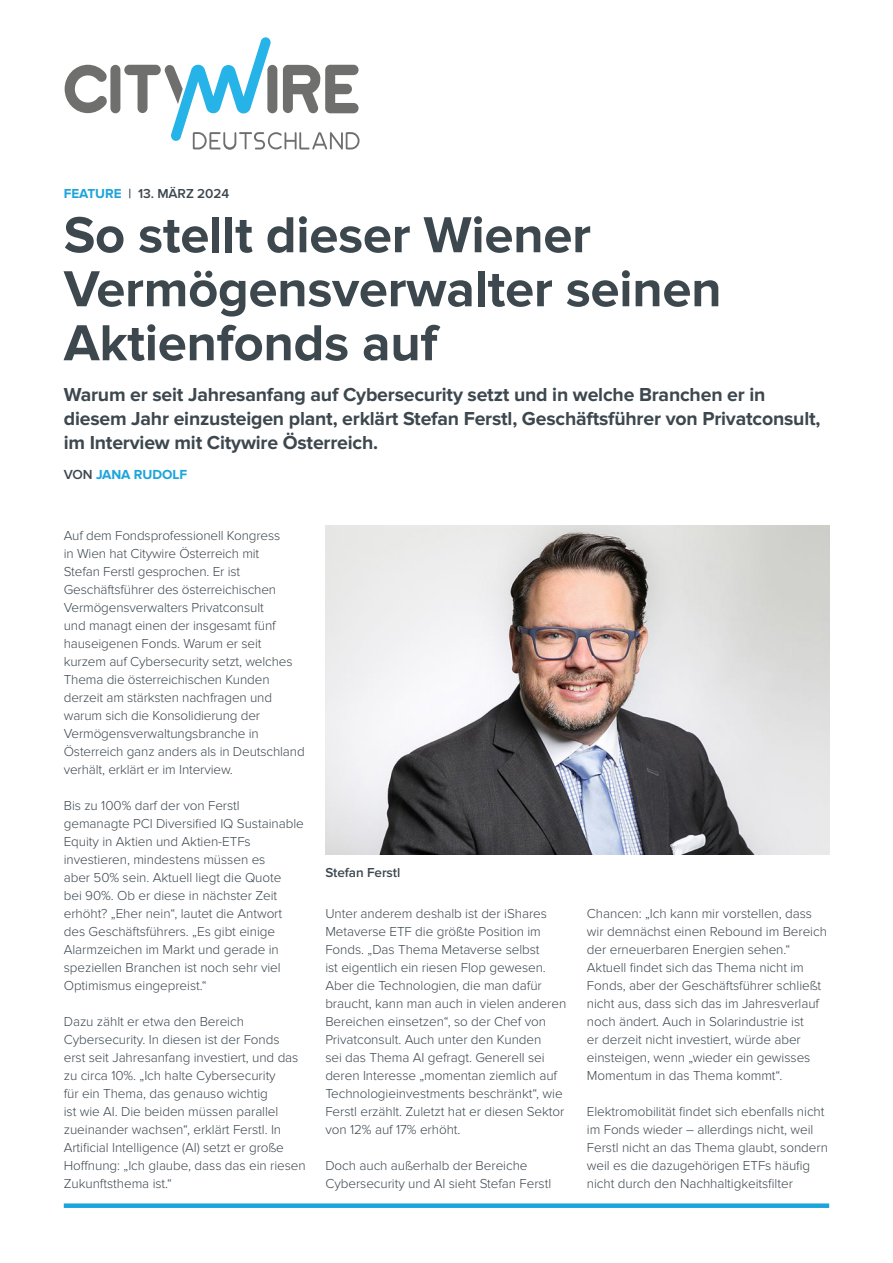
<style>
.page{position:relative;width:893px;height:1263px;background:#fff}
.page>*{position:absolute;margin:0;border:0;box-sizing:border-box;transform-origin:0 0}
.t1{font:700 52.5px/54px "Proxima Nova";letter-spacing:-.005em;color:#3d474e}
.Sub_head{font:700 19.5px/24px "Proxima Nova";letter-spacing:-.01em;color:#3d474e}
.Sub_head-2{font:700 13.65px "Proxima Nova";letter-spacing:-.005em;color:#1da5db}
.Body_Copy{font:300 13.5px/18px "Proxima Nova";letter-spacing:-.005em;color:#3d474e}
.Body_Copy-2{font:600 13.5px "Proxima Nova";letter-spacing:-.005em;color:#3d474e}
.s1{font-weight:700;color:#1da5db}
.s2{font-weight:600;color:#3d474e}
</style>
<div class="page">
<div style="left:110px;top:65px;width:10px;height:48px;background:#6f6f6e;border-radius:5px"></div>
<svg style="left:65px;top:65px;width:42px;height:48px"></svg>
<svg style="left:124px;top:37px;width:236px;height:112px"></svg>
<img style="left:325px;top:525px;width:504px;height:330px">
<div style="left:64px;top:1203px;width:765px;height:5px;background:#1da5db"></div>
<p class="Body_Copy-2" style="left:64px;top:186px;width:167px"><span class="s1">FEATURE</span> | 13. MÄRZ 2024</p>
<p class="t1" style="left:64px;top:209px;width:659px">So stellt dieser Wiener<br>Vermögensverwalter seinen<br>Aktienfonds auf</p>
<p class="Sub_head" style="left:64px;top:383px;width:758px">Warum er seit Jahresanfang auf Cybersecurity setzt und in welche Branchen er in diesem Jahr einzusteigen plant, erklärt Stefan Ferstl, Geschäftsführer von Privatconsult, im Interview mit Citywire Österreich.</p>
<p class="Sub_head-2" style="left:64px;top:466px;width:125px"><span class="s2">VON</span> JANA RUDOLF</p>
<p class="Body_Copy" style="left:64px;top:527px;width:242px">Auf dem Fondsprofessionell Kongress<br>in Wien hat Citywire Österreich mit<br>Stefan Ferstl gesprochen. Er ist Geschäftsführer des österreichischen Vermögensverwalters Privatconsult<br>und managt einen der insgesamt fünf hauseigenen Fonds. Warum er seit kurzem auf Cybersecurity setzt, welches Thema die österreichischen Kunden derzeit am stärksten nachfragen und warum sich die Konsolidierung der Vermögensverwaltungsbranche in Österreich ganz anders als in Deutschland verhält, erklärt er im Interview.</p>
<p class="Body_Copy" style="left:64px;top:797px;width:242px">Bis zu 100% darf der von Ferstl gemanagte PCI Diversified IQ Sustainable Equity in Aktien und Aktien-ETFs investieren, mindestens müssen es<br>aber 50% sein. Aktuell liegt die Quote<br>bei 90%. Ob er diese in nächster Zeit erhöht? „Eher nein“, lautet die Antwort des Geschäftsführers. „Es gibt einige Alarmzeichen im Markt und gerade in speziellen Branchen ist noch sehr viel Optimismus eingepreist.“</p>
<p class="Body_Copy" style="left:64px;top:1013px;width:243px">Dazu zählt er etwa den Bereich Cybersecurity. In diesen ist der Fonds<br>erst seit Jahresanfang investiert, und das zu circa 10%. „Ich halte Cybersecurity<br>für ein Thema, das genauso wichtig<br>ist wie AI. Die beiden müssen parallel zueinander wachsen“, erklärt Ferstl. In Artificial Intelligence (AI) setzt er große Hoffnung: „Ich glaube, dass das ein riesen Zukunftsthema ist.“</p>
<p class="Body_Copy-2" style="left:325px;top:865px;width:77px">Stefan Ferstl</p>
<p class="Body_Copy" style="left:325px;top:905px;width:242px">Unter anderem deshalb ist der iShares Metaverse ETF die größte Position im Fonds. „Das Thema Metaverse selbst<br>ist eigentlich ein riesen Flop gewesen.<br>Aber die Technologien, die man dafür braucht, kann man auch in vielen anderen Bereichen einsetzen“, so der Chef von Privatconsult. Auch unter den Kunden<br>sei das Thema AI gefragt. Generell sei deren Interesse „momentan ziemlich auf Technologieinvestments beschränkt“, wie Ferstl erzählt. Zuletzt hat er diesen Sektor von 12% auf 17% erhöht.</p>
<p class="Body_Copy" style="left:325px;top:1157px;width:227px">Doch auch außerhalb der Bereiche<br>Cybersecurity und AI sieht Stefan Ferstl</p>
<p class="Body_Copy" style="left:587px;top:905px;width:242px">Chancen: „Ich kann mir vorstellen, dass wir demnächst einen Rebound im Bereich der erneuerbaren Energien sehen.“ Aktuell findet sich das Thema nicht im Fonds, aber der Geschäftsführer schließt nicht aus, dass sich das im Jahresverlauf noch ändert. Auch in Solarindustrie ist<br>er derzeit nicht investiert, würde aber einsteigen, wenn „wieder ein gewisses Momentum in das Thema kommt“.</p>
<p class="Body_Copy" style="left:587px;top:1103px;width:243px">Elektromobilität findet sich ebenfalls nicht im Fonds wieder – allerdings nicht, weil Ferstl nicht an das Thema glaubt, sondern weil es die dazugehörigen ETFs häufig nicht durch den Nachhaltigkeitsfilter</p>
</div>
